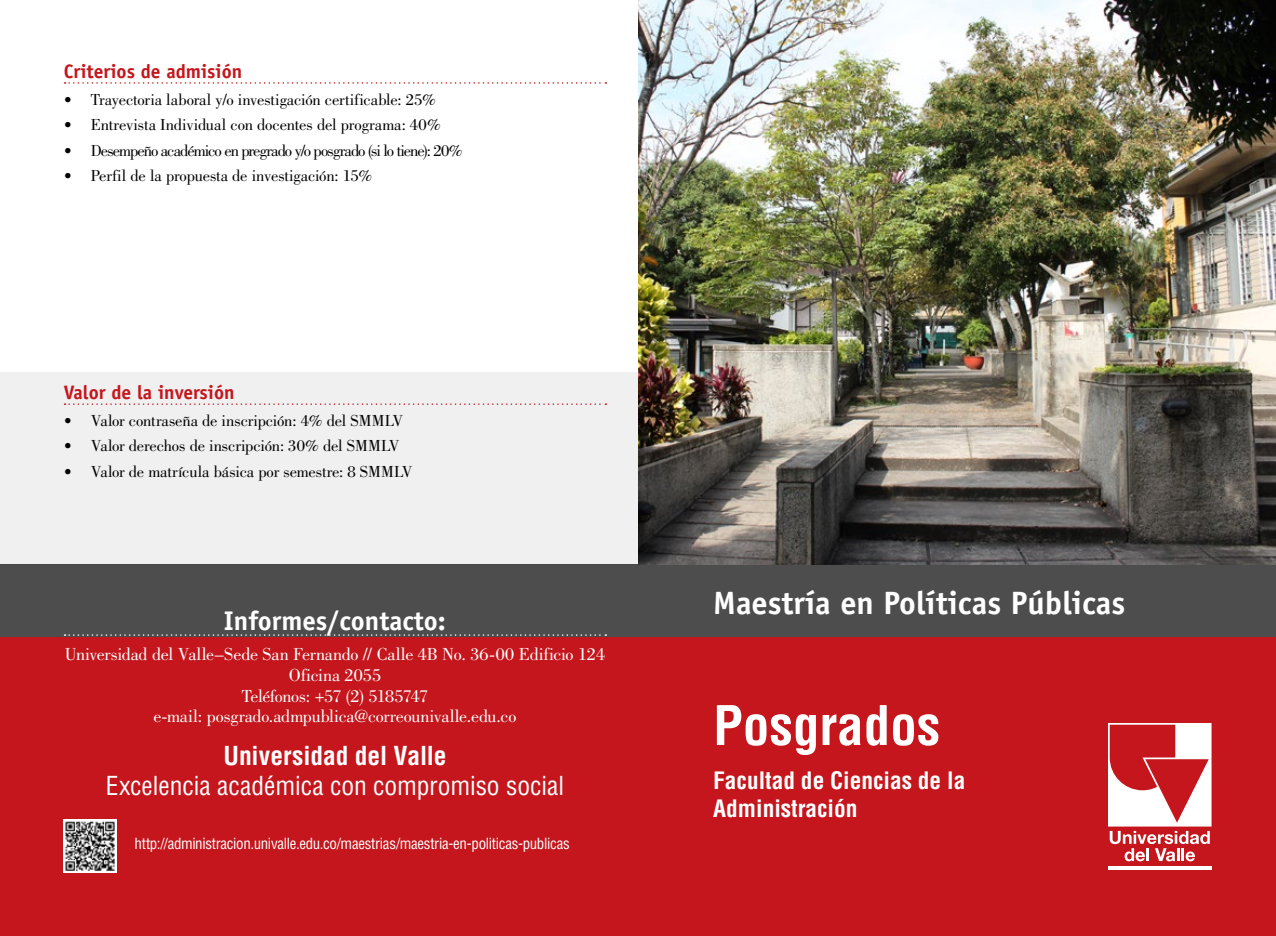
<style>
.page{position:relative;width:1276px;height:936px;background:#fff}
.page>*{position:absolute;margin:0;border:0;box-sizing:border-box;transform-origin:0 0}
.t1{font:700 condensed 53.1px "Helvetica LT Std";color:#fff}
.t2{font:700 32.4px "Officina Sans Std";color:#fff}
.t3{font:700 27px "Officina Sans Std";color:#fff}
.t4{font:condensed 25.5px "Helvetica LT Std";color:#fff}
.t5{font:700 condensed 25.5px "Helvetica LT Std";letter-spacing:-.005em;color:#fff}
.t6{font:700 condensed 23.4px/28px "Helvetica LT Std";color:#fff}
.t7{font:700 19.5px "Officina Sans Std";color:#c4161c}
.t8{font:18px/20.7px "Bodoni Std";letter-spacing:-.01em;color:#fff;text-align:center}
.t9{font:16.5px "Bodoni Std";letter-spacing:-.015em;color:#000}
.t10{font:16.5px "Bodoni Std";letter-spacing:-.055em;color:#000}
.t11{font:condensed 15px "Helvetica LT Std";letter-spacing:-.02em;color:#fff}
</style>
<div class="page">
<div style="left:0;top:372px;width:670px;height:192px;background:#f0f0f1"></div>
<div style="left:0;top:564px;width:1276px;height:125px;background:#4d4d4d"></div>
<div style="left:0;top:637px;width:1276px;height:298px;background:#c4161c"></div>
<hr style="left:1108px;top:866px;width:103px;height:3px;background:#fff">
<svg style="left:1108px;top:723px;width:103px;height:138px"></svg>
<svg style="left:65px;top:634px;width:541px;height:1px"></svg>
<svg style="left:65px;top:82px;width:541px;height:2px"></svg>
<svg style="left:65px;top:403px;width:541px;height:2px"></svg>
<img style="left:638px;top:0;width:638px;height:564px">
<img style="left:64px;top:819px;width:53px;height:53px">
<p class="t7" style="left:64px;top:59px;width:180px">Criterios de admisión</p>
<p class="t9" style="left:64px;top:90px;width:373px">• Trayectoria laboral y/o investigación certificable: 25%</p>
<p class="t9" style="left:64px;top:116px;width:378px">• Entrevista Individual con docentes del programa: 40%</p>
<p class="t10" style="left:64px;top:141px;width:400px">• Desempeño académico en pregrado y/o posgrado (si lo tiene): 20%</p>
<p class="t9" style="left:64px;top:167px;width:310px">• Perfil de la propuesta de investigación: 15%</p>
<p class="t7" style="left:64px;top:380px;width:172px">Valor de la inversión</p>
<p class="t9" style="left:64px;top:411px;width:341px">• Valor contraseña de inscripción: 4% del SMMLV</p>
<p class="t9" style="left:64px;top:437px;width:338px">• Valor derechos de inscripción: 30% del SMMLV</p>
<p class="t9" style="left:64px;top:462px;width:351px">• Valor de matrícula básica por semestre: 8 SMMLV</p>
<h3 class="t3" style="left:224px;top:604px;width:223px">Informes/contacto:</h3>
<p class="t8" style="left:65px;top:644px;width:542px">Universidad del Valle–Sede San Fernando // Calle 4B No. 36-00 Edificio 124<br>Oficina 2055<br>Teléfonos: +57 (2) 5185747<br>e-mail: posgrado.admpublica@correounivalle.edu.co</p>
<h3 class="t5" style="left:223px;top:740px;width:224px">Universidad del Valle</h3>
<h3 class="t4" style="left:106px;top:769px;width:460px">Excelencia académica con compromiso social</h3>
<p class="t11" style="left:134px;top:833px;width:437px">http://administracion.univalle.edu.co/maestrias/maestria-en-politicas-publicas</p>
<h2 class="t2" style="left:713px;top:583px;width:413px">Maestría en Políticas Públicas</h2>
<h1 class="t1" style="left:713px;top:692px;width:229px">Posgrados</h1>
<h3 class="t6" style="left:713px;top:765px;width:254px">Facultad de Ciencias de la<br>Administración</h3>
</div>
